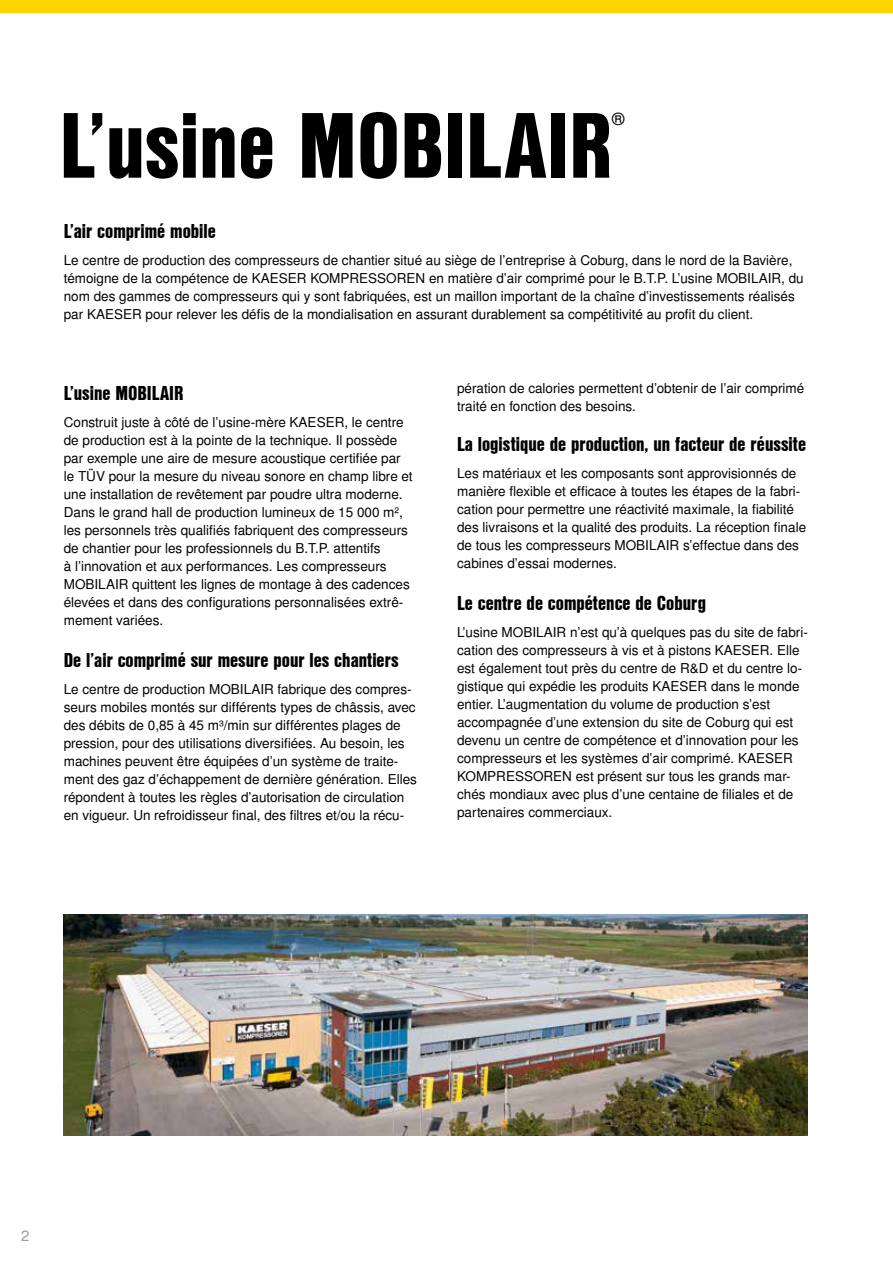
<style>
.page{position:relative;width:893px;height:1263px;background:#fff}
.page>*{position:absolute;margin:0;border:0;box-sizing:border-box;transform-origin:0 0}
.t1{font:90px "Nimbus San L Bla Con";color:#000}
.t2{font:19.5px "Nimbus San L Bla Con";color:#000}
.t3{font:16.65px "Nimbus San L";color:#000}
.t4{font:15px "Nimbus San L";color:#9d9d9c}
.t5{font:13.5px/18px "Nimbus San L";color:#000}
</style>
<div class="page">
<div style="left:0;top:0;width:893px;height:13px;background:#ffd500"></div>
<img style="left:64px;top:914px;width:744px;height:221px">
<h1 class="t1" style="left:60px;top:77px;width:554px">L’usine MOBILAIR</h1>
<p class="t3" style="left:612px;top:109px;width:14px">®</p>
<h2 class="t2" style="left:64px;top:217px;width:154px">L’air comprimé mobile</h2>
<p class="t5" style="left:64px;top:252px;width:741px">Le centre de production des compresseurs de chantier situé au siège de l’entreprise à Coburg, dans le nord de la Bavière, témoigne de la compétence de KAESER KOMPRESSOREN en matière d’air comprimé pour le B.T.P. L’usine MOBILAIR, du nom des gammes de compresseurs qui y sont fabriquées, est un maillon important de la chaîne d’investissements réalisés par KAESER pour relever les défis de la mondialisation en assurant durablement sa compétitivité au profit du client.</p>
<h2 class="t2" style="left:64px;top:379px;width:121px">L’usine MOBILAIR</h2>
<p class="t5" style="left:64px;top:414px;width:350px">Construit juste à côté de l’usine-mère KAESER, le centre de production est à la pointe de la technique. Il possède par exemple une aire de mesure acoustique certifiée par le TÜV pour la mesure du niveau sonore en champ libre et une installation de revêtement par poudre ultra moderne.<br>Dans le grand hall de production lumineux de 15 000 m², les personnels très qualifiés fabriquent des compresseurs de chantier pour les professionnels du B.T.P. attentifs<br>à l’innovation et aux performances. Les compresseurs MOBILAIR quittent les lignes de montage à des cadences élevées et dans des configurations personnalisées extrê&shy;mement variées.</p>
<h2 class="t2" style="left:64px;top:646px;width:336px">De l’air comprimé sur mesure pour les chantiers</h2>
<p class="t5" style="left:64px;top:681px;width:355px">Le centre de production MOBILAIR fabrique des compres&shy;seurs mobiles montés sur différents types de châssis, avec des débits de 0,85 à 45 m³/min sur différentes plages de pression, pour des utilisations diversifiées. Au besoin, les machines peuvent être équipées d’un système de traite&shy;ment des gaz d’échappement de dernière génération. Elles répondent à toutes les règles d’autorisation de circulation en vigueur. Un refroidisseur final, des filtres et/ou la récu-</p>
<p class="t5" style="left:457px;top:380px;width:349px">pération de calories permettent d’obtenir de l’air comprimé traité en fonction des besoins.</p>
<h2 class="t2" style="left:457px;top:430px;width:350px">La logistique de production, un facteur de réussite</h2>
<p class="t5" style="left:457px;top:465px;width:351px">Les matériaux et les composants sont approvisionnés de manière flexible et efficace à toutes les étapes de la fabri&shy;cation pour permettre une réactivité maximale, la fiabilité des livraisons et la qualité des produits. La réception finale de tous les compresseurs MOBILAIR s’effectue dans des cabines d’essai modernes.</p>
<h2 class="t2" style="left:457px;top:589px;width:250px">Le centre de compétence de Coburg</h2>
<p class="t5" style="left:457px;top:624px;width:352px">L’usine MOBILAIR n’est qu’à quelques pas du site de fabri&shy;cation des compresseurs à vis et à pistons KAESER. Elle est également tout près du centre de R&amp;D et du centre lo&shy;gistique qui expédie les produits KAESER dans le monde entier. L’augmentation du volume de production s’est accompagnée d’une extension du site de Coburg qui est devenu un centre de compétence et d’innovation pour les compresseurs et les systèmes d’air comprimé. KAESER KOMPRESSOREN est présent sur tous les grands mar&shy;chés mondiaux avec plus d’une centaine de filiales et de partenaires commerciaux.</p>
<p class="t4" style="left:21px;top:1226px;width:10px">2</p>
</div>
